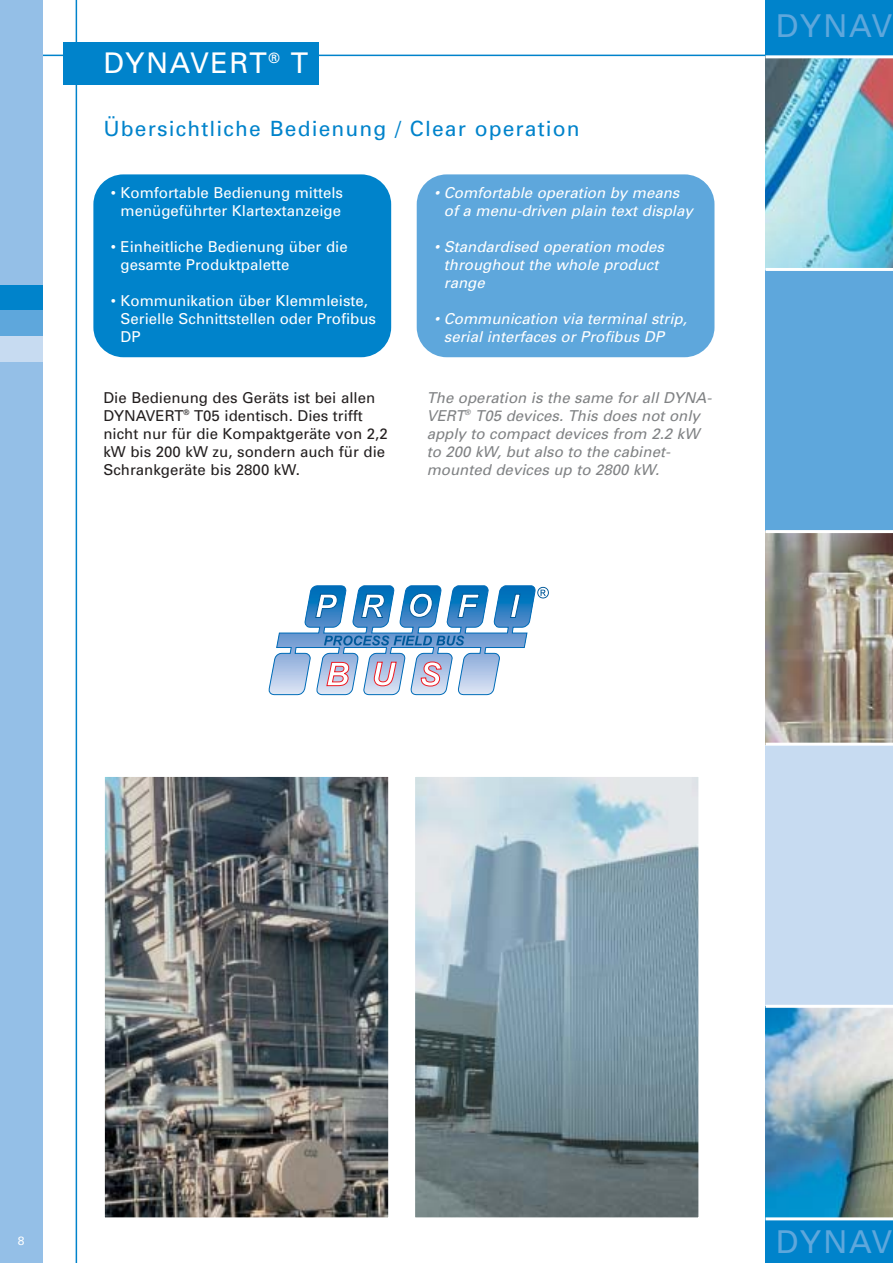
<style>
.page{position:relative;width:893px;height:1263px;background:#fff}
.page>*{position:absolute;margin:0;border:0;box-sizing:border-box;transform-origin:0 0}
.t1{font:31.5px "Univers";letter-spacing:.055em;color:#5ea7dc}
.t2{font:28.5px "Univers";letter-spacing:.055em;color:#fff}
.t3{font:21px "Univers";letter-spacing:.055em;color:#0083cb}
.t4{font:italic 15px/18px "Univers";color:#fff}
.t5{font:15px/18px "Univers";color:#fff}
.t6{font:15px/18px "Univers";color:#231f1f}
.t7{font:italic 15px/18px "Univers";color:#808284}
.t8{font:12px "Univers";color:#fff}
</style>
<div class="page">
<div style="left:765px;top:0;width:127px;height:1263px;background:#0083cb"></div>
<div style="left:765px;top:264px;width:127px;height:272px;background:#5ea7dc"></div>
<div style="left:765px;top:736px;width:127px;height:272px;background:#c7dbf1"></div>
<img style="left:765px;top:533px;width:127px;height:210px">
<hr style="left:765px;top:530px;width:127px;height:3px;background:#fff">
<hr style="left:765px;top:743px;width:127px;height:3px;background:#fff">
<hr style="left:13px;top:55px;width:879px;height:1px;background:#0083cb">
<img style="left:765px;top:58px;width:127px;height:210px">
<hr style="left:765px;top:268px;width:127px;height:3px;background:#fff">
<hr style="left:765px;top:55px;width:127px;height:3px;background:#fff">
<div style="left:64px;top:43px;width:255px;height:42px;background:#0083cb"></div>
<div style="left:0;top:0;width:42px;height:1263px;background:#94bfe7"></div>
<svg style="left:269px;top:585px;width:280px;height:110px"></svg>
<div style="left:93px;top:174px;width:298px;height:183px;background:#0083cb"></div>
<div style="left:416px;top:174px;width:298px;height:183px;background:#5ea7dc"></div>
<hr style="left:76px;top:0;width:1px;height:1263px;background:#0083cb">
<img style="left:765px;top:1008px;width:127px;height:209px">
<hr style="left:765px;top:1005px;width:127px;height:3px;background:#fff">
<hr style="left:765px;top:1217px;width:127px;height:3px;background:#fff">
<div style="left:0;top:285px;width:42px;height:25px;background:#0083cb"></div>
<div style="left:0;top:310px;width:42px;height:26px;background:#5ea7dc"></div>
<div style="left:0;top:336px;width:42px;height:26px;background:#c7dbf1"></div>
<img style="left:416px;top:778px;width:281px;height:438px">
<div style="left:412px;top:774px;width:289px;height:446px;border:3px solid #fff"></div>
<img style="left:106px;top:778px;width:281px;height:438px">
<div style="left:102px;top:774px;width:289px;height:446px;border:3px solid #fff"></div>
<h2 class="t2" style="left:103px;top:53px;width:206px">DYNAVERT<sup>®</sup> T</h2>
<h3 class="t3" style="left:103px;top:121px;width:478px">Übersichtliche Bedienung / Clear operation</h3>
<p class="t5" style="left:111px;top:185px;width:234px;text-align:center">• Komfortable Bedienung mittels menügeführter Klartextanzeige</p>
<p class="t5" style="left:120px;top:239px;width:229px;text-indent:-10px">• Einheitliche Bedienung über die gesamte Produktpalette</p>
<p class="t5" style="left:120px;top:293px;width:257px;text-indent:-10px">• Kommunikation über Klemmleiste,<br>Serielle Schnittstellen oder Profibus<br>DP</p>
<p class="t4" style="left:444px;top:185px;width:250px;text-indent:-10px">• Comfortable operation by means of a menu-driven plain text display</p>
<p class="t4" style="left:444px;top:239px;width:221px;text-indent:-10px">• Standardised operation modes throughout the whole product range</p>
<p class="t4" style="left:444px;top:311px;width:244px;text-indent:-10px">• Communication via terminal strip, serial interfaces or Profibus DP</p>
<p class="t6" style="left:103px;top:390px;width:286px">Die Bedienung des Geräts ist bei allen DYNAVERT<sup>®</sup> T05 identisch. Dies trifft nicht nur für die Kompaktgeräte von 2,2 kW bis 200 kW zu, sondern auch für die Schrankgeräte bis 2800 kW.</p>
<p class="t7" style="left:426px;top:390px;width:285px">The operation is the same for all DYNA-VERT<sup>®</sup> T05 devices. This does not only apply to compact devices from 2.2 kW to 200 kW, but also to the cabinet&shy;mounted devices up to 2800 kW.</p>
<h1 class="t1" style="left:775px;top:15px;width:118px">DYNAV</h1>
<p class="t8" style="left:18px;top:1236px;width:8px">8</p>
<h1 class="t1" style="left:775px;top:1231px;width:118px">DYNAV</h1>
</div>
